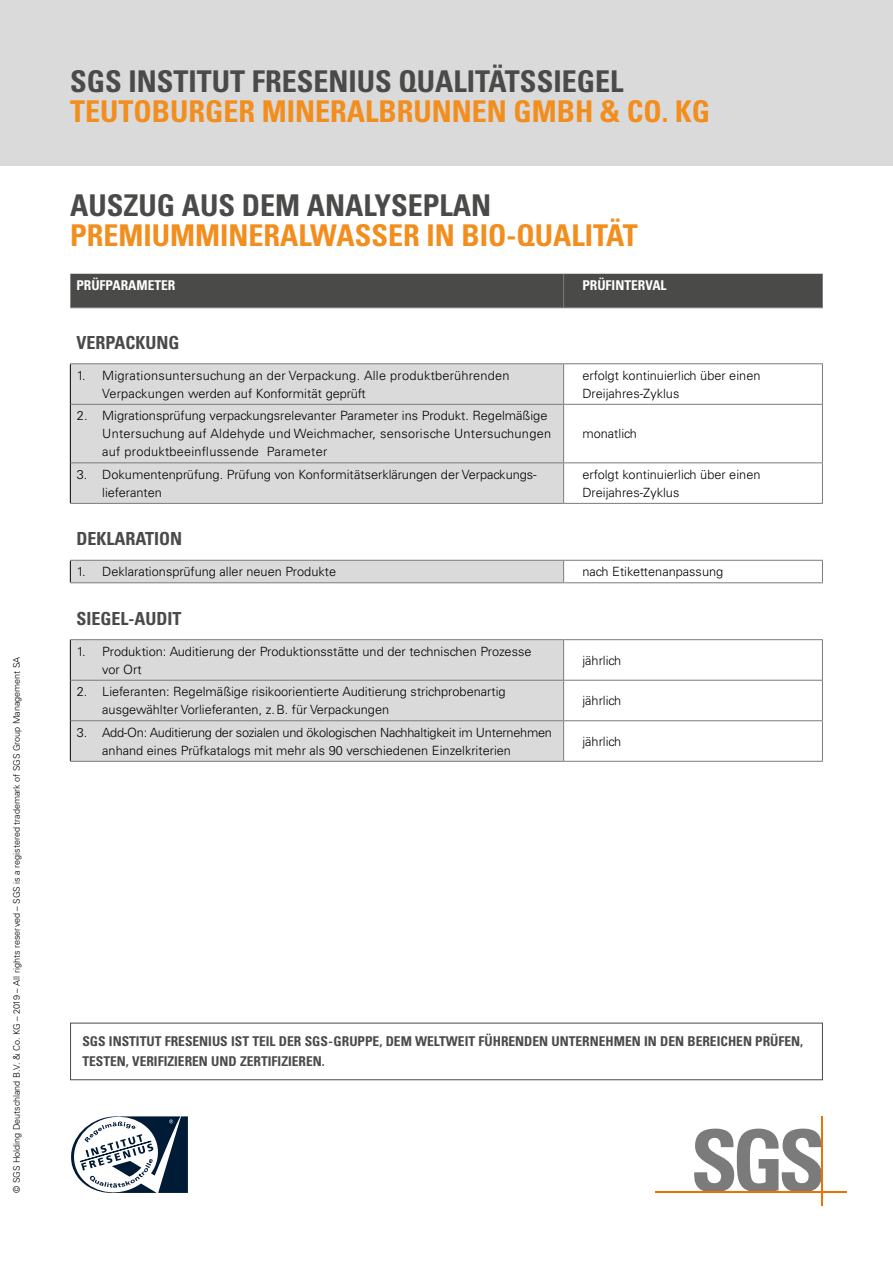
<style>
.page{position:relative;width:893px;height:1263px;background:#fff}
.page>*{position:absolute;margin:0;border:0;box-sizing:border-box;transform-origin:0 0}
.Headline_22_22{font:700 condensed 30px/30px "Univers LT Std";color:#f28e1e}
.Headline_18_18{font:700 condensed 30px "Univers LT Std";color:#4a4a49}
.Headline_18_18-2{font:700 condensed 30px "Univers LT Std";color:#f28e1e}
.Headline_12_12{font:700 condensed 18px "Univers LT Std";color:#4a4a49}
.t1{font:700 condensed 13.5px/20.2px "Univers LT Std";color:#4a4a49}
.Subline{font:700 condensed 13.5px "Univers LT Std";color:#fff}
.Copy_Liste_3__Zahlen{font:300 12.75px/18px "Univers LT Std";color:#000}
.Copy_Liste_3__Zahlen-2{font:300 12.75px/18px "Univers LT Std";letter-spacing:.02em;color:#000}
.Copy_Liste_3__Zahlen-3{font:300 12.75px/18px "Univers LT Std";letter-spacing:-.02em;color:#000}
.Copyright{font:300 9px "Univers LT Std";color:#000}
.s1{color:#4a4a49}
</style>
<div class="page">
<div style="left:0;top:0;width:893px;height:166px;background:#dadada"></div>
<svg style="left:694px;top:1128px;width:127px;height:63px"></svg>
<hr style="left:655px;top:1191px;width:192px;height:2px;background:#ee7203">
<hr style="left:821px;top:1116px;width:2px;height:89px;background:#ee7203">
<div style="left:70px;top:1023px;width:753px;height:57px;border:1px solid #4a4a49"></div>
<div style="left:70px;top:274px;width:752px;height:33px;background:#4a4a49"></div>
<svg style="left:70px;top:364px;width:494px;height:397px;fill:#dadada"></svg>
<hr style="left:563px;top:274px;width:1px;height:33px;background:#7c7b7b">
<hr style="left:822px;top:274px;width:1px;height:33px;background:#7c7b7b">
<hr style="left:70px;top:307px;width:494px;height:1px;background:#7c7b7b">
<hr style="left:564px;top:307px;width:259px;height:1px;background:#7c7b7b">
<hr style="left:70px;top:640px;width:1px;height:40px;background:#000">
<hr style="left:70px;top:680px;width:1px;height:41px;background:#000">
<hr style="left:70px;top:721px;width:1px;height:40px;background:#000">
<hr style="left:70px;top:364px;width:1px;height:40px;background:#000">
<hr style="left:70px;top:404px;width:1px;height:59px;background:#000">
<hr style="left:70px;top:463px;width:1px;height:40px;background:#000">
<svg style="left:70px;top:561px;width:1px;height:21px"></svg>
<hr style="left:70px;top:363px;width:494px;height:1px;background:#7c7b7b">
<hr style="left:70px;top:560px;width:494px;height:1px;background:#7c7b7b">
<hr style="left:564px;top:363px;width:259px;height:1px;background:#7c7b7b">
<hr style="left:563px;top:364px;width:1px;height:40px;background:#7c7b7b">
<hr style="left:564px;top:404px;width:259px;height:1px;background:#7c7b7b">
<hr style="left:564px;top:462px;width:259px;height:1px;background:#7c7b7b">
<hr style="left:564px;top:560px;width:259px;height:1px;background:#7c7b7b">
<svg style="left:563px;top:561px;width:1px;height:21px"></svg>
<hr style="left:71px;top:404px;width:493px;height:1px;background:#7c7b7b">
<hr style="left:563px;top:405px;width:1px;height:57px;background:#7c7b7b">
<hr style="left:71px;top:462px;width:493px;height:1px;background:#7c7b7b">
<hr style="left:563px;top:463px;width:1px;height:40px;background:#7c7b7b">
<hr style="left:70px;top:503px;width:494px;height:1px;background:#7c7b7b">
<hr style="left:564px;top:503px;width:259px;height:1px;background:#7c7b7b">
<hr style="left:70px;top:582px;width:494px;height:1px;background:#7c7b7b">
<hr style="left:564px;top:582px;width:259px;height:1px;background:#7c7b7b">
<hr style="left:70px;top:639px;width:494px;height:1px;background:#7c7b7b">
<hr style="left:564px;top:639px;width:259px;height:1px;background:#7c7b7b">
<hr style="left:563px;top:640px;width:1px;height:40px;background:#7c7b7b">
<hr style="left:564px;top:680px;width:259px;height:1px;background:#7c7b7b">
<hr style="left:564px;top:720px;width:259px;height:1px;background:#7c7b7b">
<hr style="left:71px;top:680px;width:493px;height:1px;background:#7c7b7b">
<hr style="left:563px;top:681px;width:1px;height:39px;background:#7c7b7b">
<hr style="left:71px;top:720px;width:493px;height:1px;background:#7c7b7b">
<hr style="left:563px;top:721px;width:1px;height:40px;background:#7c7b7b">
<hr style="left:822px;top:364px;width:1px;height:40px;background:#7c7b7b">
<hr style="left:822px;top:405px;width:1px;height:57px;background:#7c7b7b">
<hr style="left:822px;top:463px;width:1px;height:40px;background:#7c7b7b">
<svg style="left:822px;top:561px;width:1px;height:21px"></svg>
<hr style="left:822px;top:640px;width:1px;height:40px;background:#7c7b7b">
<hr style="left:822px;top:681px;width:1px;height:39px;background:#7c7b7b">
<hr style="left:822px;top:721px;width:1px;height:40px;background:#7c7b7b">
<hr style="left:70px;top:761px;width:494px;height:1px;background:#7c7b7b">
<hr style="left:564px;top:761px;width:259px;height:1px;background:#7c7b7b">
<svg style="left:71px;top:1116px;width:117px;height:77px"></svg>
<p class="Copyright" style="left:11px;top:1193px;width:538px;rotate:-90deg">© SGS Holding Deutschland B.V. &amp; Co. KG – 2019 – All rights reserved – SGS is a registered trademark of SGS Group Management SA</p>
<p class="Headline_18_18" style="left:70px;top:63px;width:555px">SGS INSTITUT FRESENIUS QUALITÄTSSIEGEL</p>
<p class="Headline_18_18-2" style="left:70px;top:93px;width:642px">TEUTOBURGER MINERALBRUNNEN GMBH &amp; CO. KG</p>
<p class="Headline_22_22" style="left:70px;top:190px;width:569px"><span class="s1">AUSZUG AUS DEM ANALYSEPLAN<br></span>PREMIUMMINERALWASSER IN BIO-QUALITÄT</p>
<p class="Subline" style="left:76px;top:276px;width:101px">PRÜFPARAMETER</p>
<p class="Subline" style="left:582px;top:276px;width:86px">PRÜFINTERVAL</p>
<p class="Headline_12_12" style="left:76px;top:331px;width:105px">VERPACKUNG</p>
<p class="Copy_Liste_3__Zahlen-2" style="left:102px;top:366px;width:409px;text-indent:-26px">1. Migrationsuntersuchung an der Verpackung. Alle produktberührenden<br>Verpackungen werden auf Konformität geprüft</p>
<p class="Copy_Liste_3__Zahlen" style="left:582px;top:366px;width:180px">erfolgt kontinuierlich über einen<br>Dreijahres-Zyklus</p>
<p class="Copy_Liste_3__Zahlen-2" style="left:102px;top:407px;width:450px;text-indent:-26px">2. Migrationsprüfung verpackungsrelevanter Parameter ins Produkt. Regelmäßige<br>Untersuchung auf Aldehyde und Weichmacher, sensorische Untersuchungen auf produktbeeinflussende Parameter</p>
<p class="Copy_Liste_3__Zahlen" style="left:582px;top:425px;width:56px">monatlich</p>
<p class="Copy_Liste_3__Zahlen" style="left:102px;top:465px;width:436px;text-indent:-26px">3. Dokumentenprüfung. Prüfung von Konformitätserklärungen der Verpackungs&shy;lieferanten</p>
<p class="Copy_Liste_3__Zahlen" style="left:582px;top:465px;width:180px">erfolgt kontinuierlich über einen<br>Dreijahres-Zyklus</p>
<p class="Headline_12_12" style="left:76px;top:528px;width:107px">DEKLARATION</p>
<p class="Copy_Liste_3__Zahlen" style="left:77px;top:563px;width:261px">1. Deklarationsprüfung aller neuen Produkte</p>
<p class="Copy_Liste_3__Zahlen" style="left:582px;top:563px;width:142px">nach Etikettenanpassung</p>
<p class="Headline_12_12" style="left:76px;top:607px;width:106px">SIEGEL-AUDIT</p>
<p class="Copy_Liste_3__Zahlen" style="left:102px;top:642px;width:431px;text-indent:-26px">1. Produktion: Auditierung der Produktionsstätte und der technischen Prozesse vor Ort</p>
<p class="Copy_Liste_3__Zahlen" style="left:582px;top:651px;width:41px">jährlich</p>
<p class="Copy_Liste_3__Zahlen" style="left:102px;top:683px;width:405px;text-indent:-26px">2. Lieferanten: Regelmäßige risikoorientierte Auditierung strichprobenartig ausgewählter Vorlieferanten, z.B. für Verpackungen</p>
<p class="Copy_Liste_3__Zahlen" style="left:582px;top:692px;width:41px">jährlich</p>
<p class="Copy_Liste_3__Zahlen-3" style="left:102px;top:723px;width:451px;text-indent:-26px">3. Add-On: Auditierung der sozialen und ökologischen Nachhaltigkeit im Unternehmen anhand eines Prüfkatalogs mit mehr als 90 verschiedenen Einzelkriterien</p>
<p class="Copy_Liste_3__Zahlen" style="left:582px;top:732px;width:41px">jährlich</p>
<p class="t1" style="left:82px;top:1031px;width:722px">SGS INSTITUT FRESENIUS IST TEIL DER SGS-GRUPPE, DEM WELTWEIT FÜHRENDEN UNTERNEHMEN IN DEN BEREICHEN PRÜFEN,<br>TESTEN, VERIFIZIEREN UND ZERTIFIZIEREN.</p>
</div>
